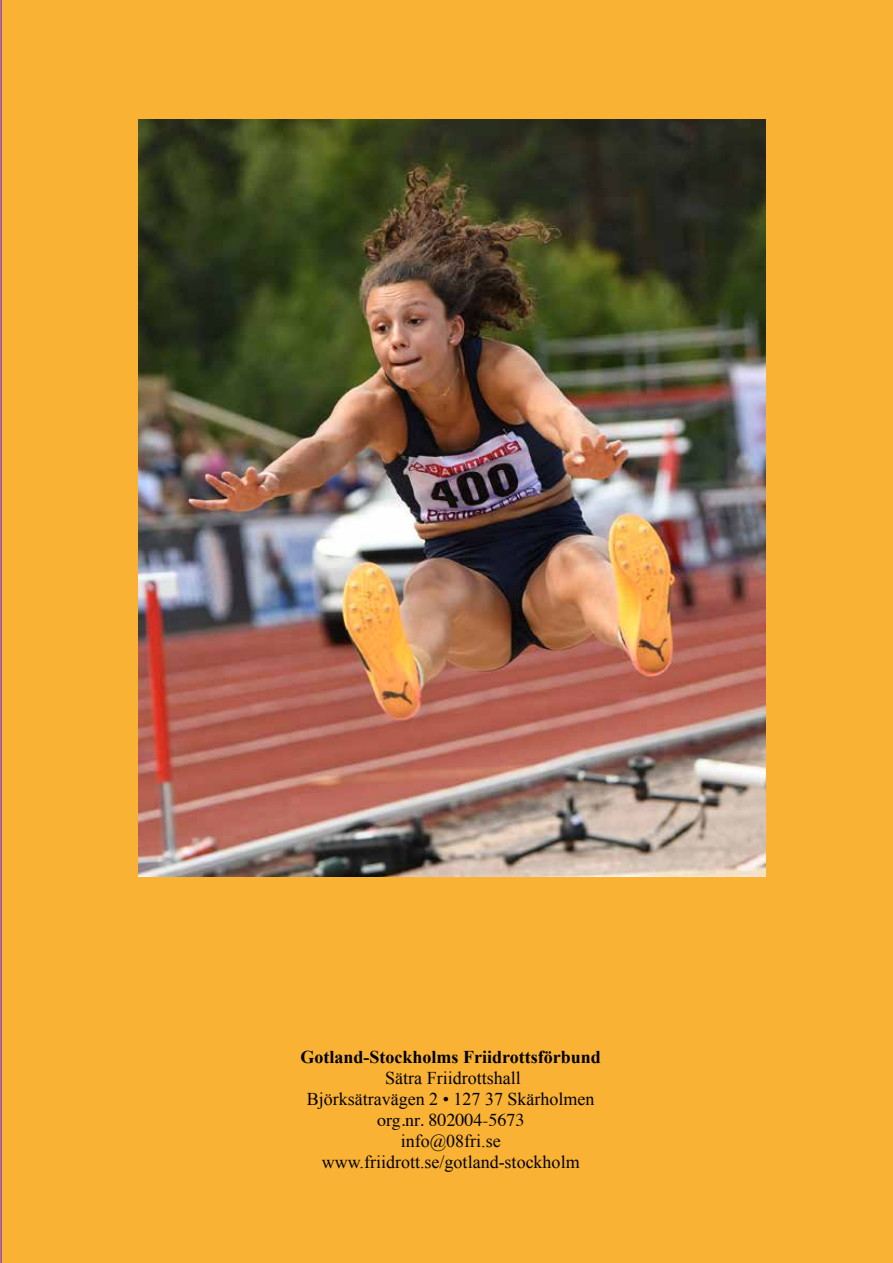
<style>
.page{position:relative;width:893px;height:1263px;background:#f9b234}
.page>*{position:absolute;margin:0;border:0;box-sizing:border-box;transform-origin:0 0}
.t1{font:18px/21px "Times New Roman";color:#000;text-align:center}
.t2{font:700 18px "Times New Roman";color:#000}
.t3{font:18px "Times";color:#000}
</style>
<div class="page">
<img style="left:138px;top:119px;width:627px;height:758px">
<p class="t2" style="left:301px;top:1044px;width:302px">Gotland-Stockholms Friidrottsförbund</p>
<p class="t1" style="left:307px;top:1067px;width:289px">Sätra Friidrottshall<br>Björksätravägen 2 • 127 37 Skärholmen</p>
<p class="t3" style="left:377px;top:1103px;width:149px">org.nr. 802004-5673</p>
<p class="t1" style="left:322px;top:1130px;width:259px">info@08fri.se www.friidrott.se/gotland-stockholm</p>
</div>
